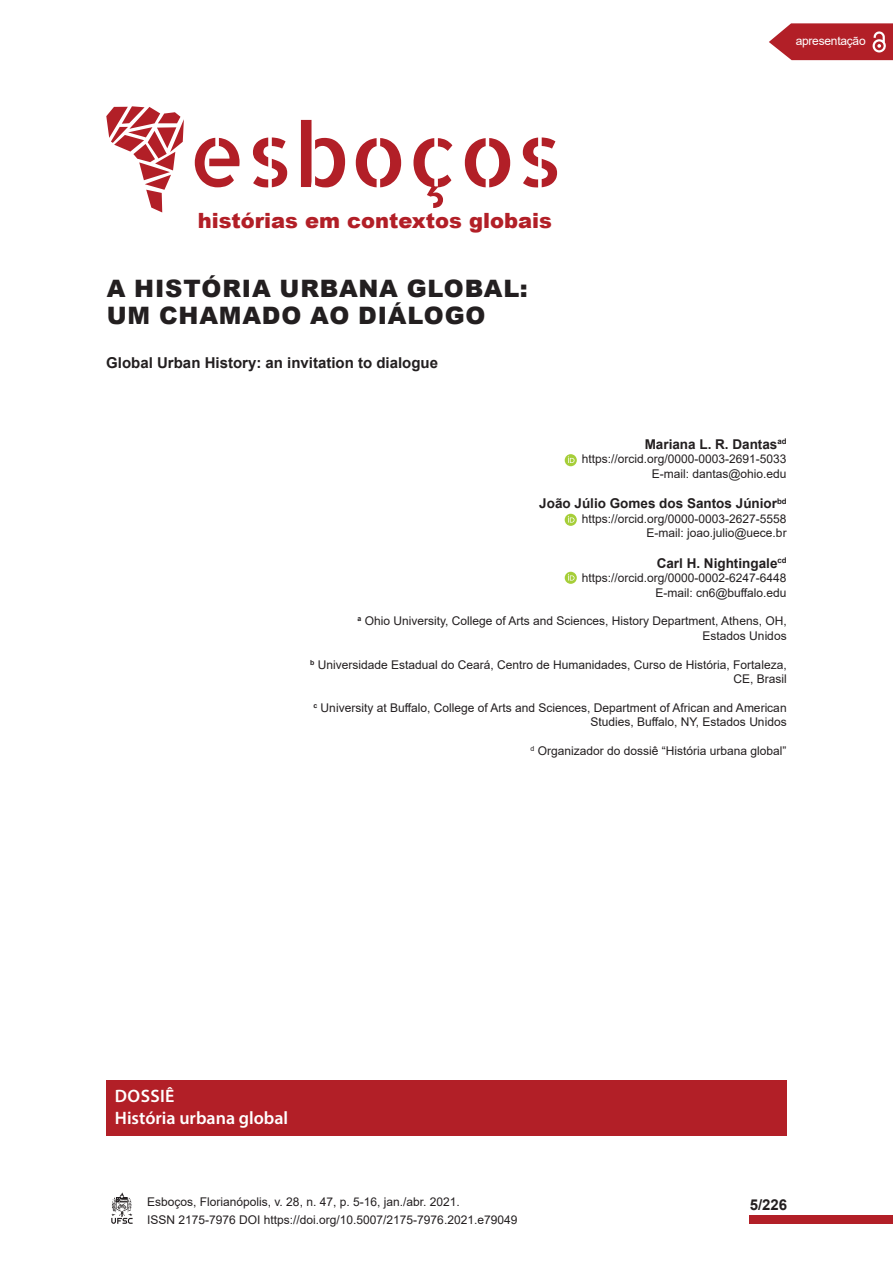
<style>
.page{position:relative;width:893px;height:1263px;background:#fff}
.page>*{position:absolute;margin:0;border:0;box-sizing:border-box;transform-origin:0 0}
.Título_folha_de_rost{font:900 24px/27px "Arial";letter-spacing:.035em;color:#231f20}
.Corpo_de_Texto{font:900 21px "Arial";color:#b21f27}
.Como_citar_o_artigo{font:600 18px "Myriad Pro";color:#fff}
.Título_secundário_Fo{font:700 15px "Arial";color:#231f20}
.t1{font:700 13.5px "Arial";color:#231f20}
.t2{font:12px/14.4px "Arial";color:#231f20;text-align:right}
.t3{font:12px "Arial";letter-spacing:-.02em;color:#fff}
</style>
<div class="page">
<div style="left:750px;top:1215px;width:143px;height:9px;background:#b21f27"></div>
<svg style="left:111px;top:1192px;width:22px;height:32px"></svg>
<svg style="left:769px;top:23px;width:124px;height:37px;background:#bb3b42"></svg>
<svg style="left:195px;top:138px;width:45px;height:49px"></svg>
<svg style="left:253px;top:137px;width:34px;height:50px"></svg>
<svg style="left:301px;top:120px;width:44px;height:67px"></svg>
<svg style="left:356px;top:138px;width:45px;height:49px"></svg>
<svg style="left:413px;top:138px;width:39px;height:70px"></svg>
<svg style="left:465px;top:138px;width:45px;height:49px"></svg>
<svg style="left:523px;top:137px;width:34px;height:50px"></svg>
<svg style="left:106px;top:106px;width:78px;height:106px"></svg>
<div style="left:106px;top:1080px;width:681px;height:55px;background:#b21f27"></div>
<svg style="left:565px;top:454px;width:12px;height:12px"></svg>
<svg style="left:565px;top:514px;width:12px;height:12px"></svg>
<svg style="left:565px;top:572px;width:12px;height:12px"></svg>
<p class="t3" style="left:796px;top:33px;width:72px">apresentação</p>
<p class="Corpo_de_Texto" style="left:198px;top:205px;width:356px">histórias em contextos globais</p>
<p class="Título_folha_de_rost" style="left:107px;top:275px;width:423px">A HISTÓRIA URBANA GLOBAL:<br>UM CHAMADO AO DIÁLOGO</p>
<p class="Título_secundário_Fo" style="left:106px;top:352px;width:333px">Global Urban History: an invitation to dialogue</p>
<p class="t1" style="left:645px;top:435px;width:143px">Mariana L. R. Dantas<sup>ad</sup></p>
<p class="t2" style="left:582px;top:452px;width:206px">https://orcid.org/0000-0003-2691-5033</p>
<p class="t2" style="left:652px;top:466px;width:136px">E-mail: dantas@ohio.edu</p>
<p class="t1" style="left:539px;top:494px;width:249px">João Júlio Gomes dos Santos Júnior<sup>bd</sup></p>
<p class="t2" style="left:582px;top:511px;width:206px">https://orcid.org/0000-0003-2627-5558</p>
<p class="t2" style="left:646px;top:526px;width:142px">E-mail: joao.julio@uece.br</p>
<p class="t1" style="left:657px;top:553px;width:131px">Carl H. Nightingale<sup>cd</sup></p>
<p class="t2" style="left:582px;top:571px;width:206px">https://orcid.org/0000-0002-6247-6448</p>
<p class="t2" style="left:655px;top:585px;width:133px">E-mail: cn6@buffalo.edu</p>
<p class="t2" style="left:357px;top:614px;width:431px"><sup>a</sup> Ohio University, College of Arts and Sciences, History Department, Athens, OH,</p>
<p class="t2" style="left:703px;top:628px;width:86px">Estados Unidos</p>
<p class="t2" style="left:310px;top:657px;width:478px"><sup>b</sup> Universidade Estadual do Ceará, Centro de Humanidades, Curso de História, Fortaleza,<br>CE, Brasil</p>
<p class="t2" style="left:313px;top:700px;width:475px"><sup>c</sup> University at Buffalo, College of Arts and Sciences, Department of African and American<br>Studies, Buffalo, NY, Estados Unidos</p>
<p class="t2" style="left:531px;top:743px;width:257px"><sup>d</sup> Organizador do dossiê “História urbana global”</p>
<p class="Como_citar_o_artigo" style="left:115px;top:1085px;width:61px">DOSSIÊ</p>
<p class="Como_citar_o_artigo" style="left:115px;top:1106px;width:175px">História urbana global</p>
<p class="t2" style="left:147px;top:1192px;width:372px;line-height:18px;text-align:left">Esboços, Florianópolis, v. 28, n. 47, p. 5-16, jan./abr. 2021.<br>ISSN 2175-7976 DOI https://doi.org/10.5007/2175-7976.2021.e79049</p>
<p class="Título_secundário_Fo" style="left:750px;top:1194px;width:39px">5/226</p>
</div>
